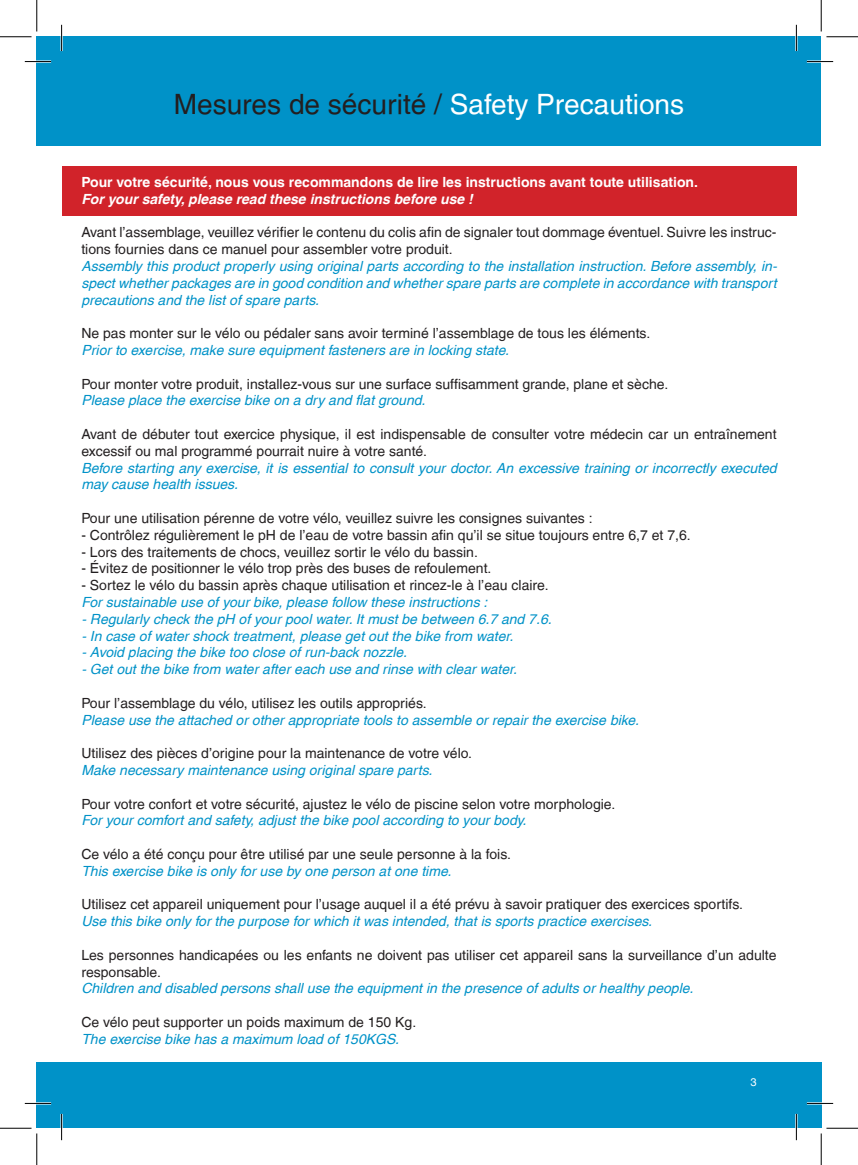
<style>
.page{position:relative;width:858px;height:1165px;background:#fff}
.page>*{position:absolute;margin:0;border:0;box-sizing:border-box;transform-origin:0 0}
.t1{font:28px "Helvetica LT";color:#231f20}
.t2{font:14px/16.8px "Helvetica LT";color:#231f20}
.t3{font:italic 14px/16.8px "Helvetica LT";color:#0092c8;text-align:justify}
.t4{font:700 14px "Helvetica LT";color:#fff}
.t5{font:italic 700 14px "Helvetica LT";color:#fff}
.t6{font:11.03px "Helvetica LT";color:#fff}
.s1{color:#fff}
</style>
<div class="page">
<div style="left:37px;top:1062px;width:784px;height:66px;background:#0092c8"></div>
<div style="left:62px;top:37px;width:759px;height:109px;background:#0092c8"></div>
<div style="left:37px;top:37px;width:25px;height:109px;background:#0092c8"></div>
<div style="left:62px;top:166px;width:734px;height:50px;background:#d1232a"></div>
<hr style="left:25px;top:60px;width:26px;height:3px;background:#fff">
<hr style="left:806px;top:60px;width:26px;height:3px;background:#fff">
<hr style="left:25px;top:1102px;width:26px;height:2px;background:#fff">
<hr style="left:806px;top:1102px;width:26px;height:2px;background:#fff">
<hr style="left:60px;top:25px;width:3px;height:26px;background:#fff">
<hr style="left:60px;top:1114px;width:3px;height:26px;background:#fff">
<hr style="left:795px;top:25px;width:2px;height:26px;background:#fff">
<hr style="left:795px;top:1114px;width:2px;height:26px;background:#fff">
<svg style="left:25px;top:61px;width:26px;height:1px"></svg>
<svg style="left:806px;top:61px;width:26px;height:1px"></svg>
<svg style="left:25px;top:1103px;width:26px;height:1px"></svg>
<svg style="left:806px;top:1103px;width:26px;height:1px"></svg>
<svg style="left:61px;top:25px;width:1px;height:26px"></svg>
<svg style="left:61px;top:1114px;width:1px;height:26px"></svg>
<svg style="left:795px;top:25px;width:1px;height:26px"></svg>
<svg style="left:795px;top:1114px;width:1px;height:26px"></svg>
<hr style="left:0;top:36px;width:32px;height:1px;background:#000">
<hr style="left:826px;top:36px;width:31px;height:1px;background:#000">
<hr style="left:0;top:1128px;width:32px;height:1px;background:#000">
<hr style="left:826px;top:1128px;width:31px;height:1px;background:#000">
<hr style="left:36px;top:0;width:1px;height:32px;background:#000">
<hr style="left:36px;top:1133px;width:1px;height:32px;background:#000">
<hr style="left:820px;top:0;width:1px;height:32px;background:#000">
<hr style="left:820px;top:1133px;width:1px;height:32px;background:#000">
<h1 class="t1" style="left:174px;top:88px;width:512px">Mesures de sécurité / <span class="s1">Safety Precautions</span></h1>
<p class="t4" style="left:81px;top:173px;width:618px">Pour votre sécurité, nous vous recommandons de lire les instructions avant toute utilisation.</p>
<p class="t5" style="left:81px;top:190px;width:393px">For your safety, please read these instructions before use !</p>
<p class="t2" style="left:81px;top:224px;width:696px">Avant l’assemblage, veuillez vérifier le contenu du colis afin de signaler tout dommage éventuel. Suivre les instruc&shy;tions fournies dans ce manuel pour assembler votre produit.</p>
<p class="t3" style="left:81px;top:258px;width:697px">Assembly this product properly using original parts according to the installation instruction. Before assembly, in&shy;spect whether packages are in good condition and whether spare parts are complete in accordance with transport precautions and the list of spare parts.</p>
<p class="t2" style="left:81px;top:325px;width:570px">Ne pas monter sur le vélo ou pédaler sans avoir terminé l’assemblage de tous les éléments.</p>
<p class="t3" style="left:81px;top:342px;width:429px">Prior to exercise, make sure equipment fasteners are in locking state.</p>
<p class="t2" style="left:81px;top:375px;width:588px">Pour monter votre produit, installez-vous sur une surface suffisamment grande, plane et sèche.</p>
<p class="t3" style="left:81px;top:392px;width:345px">Please place the exercise bike on a dry and flat ground.</p>
<p class="t2" style="left:81px;top:426px;width:696px">Avant de débuter tout exercice physique, il est indispensable de consulter votre médecin car un entraînement excessif ou mal programmé pourrait nuire à votre santé.</p>
<p class="t3" style="left:81px;top:459px;width:696px">Before starting any exercise, it is essential to consult your doctor. An excessive training or incorrectly executed may cause health issues.</p>
<p class="t2" style="left:81px;top:510px;width:512px">Pour une utilisation pérenne de votre vélo, veuillez suivre les consignes suivantes :</p>
<p class="t2" style="left:81px;top:526px;width:610px">- Contrôlez régulièrement le pH de l’eau de votre bassin afin qu’il se situe toujours entre 6,7 et 7,6.</p>
<p class="t2" style="left:81px;top:543px;width:398px">- Lors des traitements de chocs, veuillez sortir le vélo du bassin.</p>
<p class="t2" style="left:81px;top:560px;width:411px">- Évitez de positionner le vélo trop près des buses de refoulement.</p>
<p class="t2" style="left:81px;top:577px;width:469px">- Sortez le vélo du bassin après chaque utilisation et rincez-le à l’eau claire.</p>
<p class="t3" style="left:81px;top:594px;width:407px">For sustainable use of your bike, please follow these instructions :</p>
<p class="t3" style="left:81px;top:610px;width:471px">- Regularly check the pH of your pool water. It must be between 6.7 and 7.6.</p>
<p class="t3" style="left:81px;top:627px;width:433px">- In case of water shock treatment, please get out the bike from water.</p>
<p class="t3" style="left:81px;top:644px;width:327px">- Avoid placing the bike too close of run-back nozzle.</p>
<p class="t3" style="left:81px;top:661px;width:437px">- Get out the bike from water after each use and rinse with clear water.</p>
<p class="t2" style="left:81px;top:694px;width:347px">Pour l’assemblage du vélo, utilisez les outils appropriés.</p>
<p class="t3" style="left:81px;top:711px;width:559px">Please use the attached or other appropriate tools to assemble or repair the exercise bike.</p>
<p class="t2" style="left:81px;top:745px;width:392px">Utilisez des pièces d’origine pour la maintenance de votre vélo.</p>
<p class="t3" style="left:81px;top:762px;width:352px">Make necessary maintenance using original spare parts.</p>
<p class="t2" style="left:81px;top:795px;width:535px">Pour votre confort et votre sécurité, ajustez le vélo de piscine selon votre morphologie.</p>
<p class="t3" style="left:81px;top:812px;width:446px">For your comfort and safety, adjust the bike pool according to your body.</p>
<p class="t2" style="left:81px;top:846px;width:431px">Ce vélo a été conçu pour être utilisé par une seule personne à la fois.</p>
<p class="t3" style="left:81px;top:862px;width:371px">This exercise bike is only for use by one person at one time.</p>
<p class="t2" style="left:81px;top:896px;width:663px">Utilisez cet appareil uniquement pour l’usage auquel il a été prévu à savoir pratiquer des exercices sportifs.</p>
<p class="t3" style="left:81px;top:913px;width:572px">Use this bike only for the purpose for which it was intended, that is sports practice exercises.</p>
<p class="t2" style="left:81px;top:946px;width:696px">Les personnes handicapées ou les enfants ne doivent pas utiliser cet appareil sans la surveillance d’un adulte responsable.</p>
<p class="t3" style="left:81px;top:980px;width:613px">Children and disabled persons shall use the equipment in the presence of adults or healthy people.</p>
<p class="t2" style="left:81px;top:1014px;width:336px">Ce vélo peut supporter un poids maximum de 150 Kg.</p>
<p class="t3" style="left:81px;top:1030px;width:319px">The exercise bike has a maximum load of 150KGS.</p>
<p class="t6" style="left:750px;top:1075px;width:8px">3</p>
</div>
